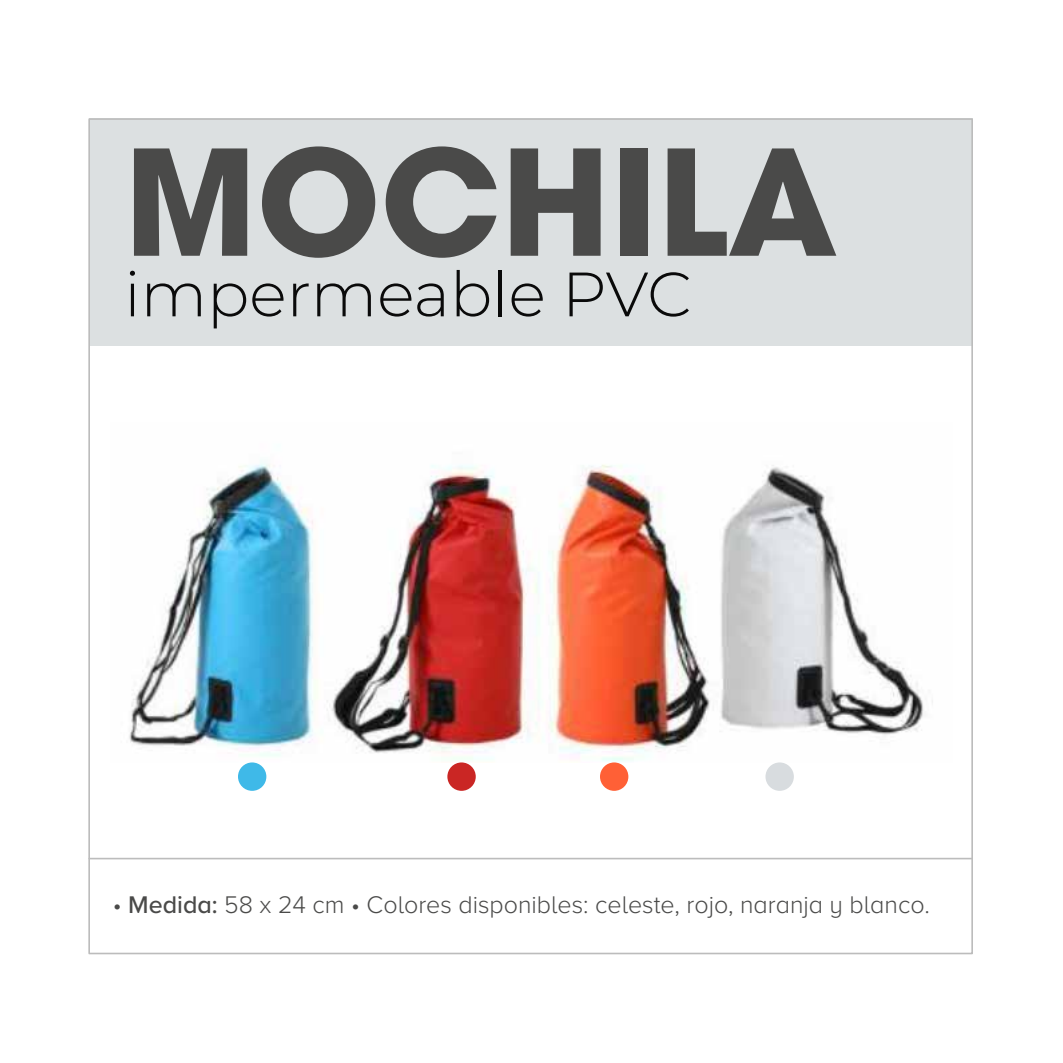
<style>
.page{position:relative;width:1063px;height:1063px;background:#fff}
.page>*{position:absolute;margin:0;border:0;box-sizing:border-box;transform-origin:0 0}
.t1{font:700 145px "Avant Garde LT";color:#4a4a49}
.t2{font:300 62.5px "Montserrat";color:#0a0a0a}
.t3{font:300 25px "Proxima Nova A";color:#4a4a49}
.s1{font-weight:500}
</style>
<div class="page">
<div style="left:89px;top:118px;width:884px;height:228px;background:#dce0e1"></div>
<hr style="left:89px;top:858px;width:883px;height:1px;background:#bcbcbc">
<img style="left:129px;top:460px;width:804px;height:302px">
<div style="left:238px;top:762px;width:28px;height:29px;background:#3fb9e8;border-radius:50%"></div>
<div style="left:447px;top:762px;width:29px;height:29px;background:#ca2624;border-radius:50%"></div>
<div style="left:600px;top:762px;width:28px;height:29px;background:#ff6036;border-radius:50%"></div>
<div style="left:765px;top:762px;width:29px;height:29px;background:#d8dcdf;border-radius:50%"></div>
<h1 class="t1" style="left:124px;top:108px;width:715px">MOCHILA</h1>
<h2 class="t2" style="left:124px;top:252px;width:569px">impermeable PVC</h2>
<p class="t3" style="left:113px;top:886px;width:819px">• <span class="s1">Medida:</span> 58 x 24 cm • Colores disponibles: celeste, rojo, naranja y blanco.</p>
</div>
